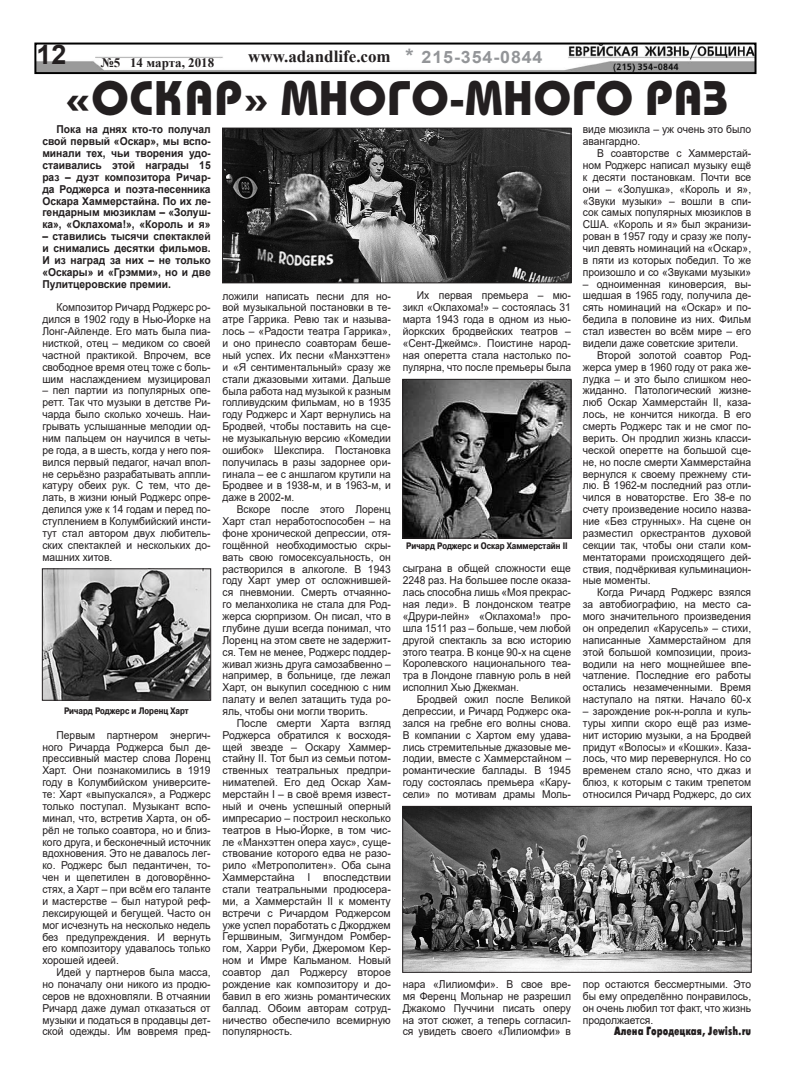
<style>
.page{position:relative;width:792px;height:1080px;background:#fff}
.page>*{position:absolute;margin:0;border:0;box-sizing:border-box;transform-origin:0 0}
.t1{font:48.5px "Bauhaus Bold C";color:#231f20}
.t2{font:700 17px "Times New Roman";color:#231f20}
.t3{font:700 17px "Arial";letter-spacing:.05em;color:#939598;scale:1.05 1}
.t4{font:700 13px "Times New Roman";color:#231f20}
.t5{font:700 11.9px "Free Set";color:#231f20}
.t6{font:700 11.9px "Futura Futuris X Cond";color:#231f20;scale:.95 1}
.t7{font:10.9px/11.9px "Arial";color:#231f20;text-align:justify;scale:.95 1}
.t8{font:10.9px/11.9px "Arial";color:#231f20;text-align:justify}
.t9{font:700 10.9px/11.9px "Arial";color:#231f20;text-align:justify;scale:.95 1}
.t10{font:700 9.4px "Pragmatica Cond C";color:#231f20}
.s1{color:#808080}
.s2{font-size:20px}
</style>
<div class="page">
<img style="left:37px;top:46px;width:717px;height:25px">
<div style="left:34px;top:43px;width:723px;height:31px;border:2px solid #000"></div>
<img style="left:224px;top:130px;width:345px;height:151px">
<div style="left:222px;top:128px;width:349px;height:155px;border:1px solid #231f20"></div>
<img style="left:44px;top:571px;width:165px;height:128px">
<div style="left:42px;top:569px;width:169px;height:132px;border:1px solid #231f20"></div>
<img style="left:404px;top:381px;width:165px;height:155px">
<div style="left:402px;top:379px;width:169px;height:159px;border:1px solid #231f20"></div>
<img style="left:404px;top:808px;width:345px;height:163px">
<div style="left:402px;top:806px;width:349px;height:167px;border:1px solid #231f20"></div>
<p class="t4" style="left:36px;top:53px;width:179px"><sup>12</sup><sup>12</sup> №5 14 марта, 2018</p>
<p class="t5" style="left:289px;top:43px;width:218px"><span class="s1">215-354-0844 *</span> www.adandlife.com</p>
<h2 class="t2" style="left:112px;top:44px;width:280px"><sub>№5</sub> <sub>/</sub> <sub>14</sub> <sub>марта,</sub> <sub>2018</sub> www.adandlife.com</h2>
<h2 class="t3" style="left:406px;top:45px;width:132px"><span class="s2">*</span> 215-354-0844</h2>
<h1 class="t1" style="left:64px;top:71px;width:666px">«ОСКАР» МНОГО-МНОГО РАЗ</h1>
<p class="t9" style="left:42px;top:124px;width:179px;text-indent:14px">Пока на днях кто-то получал свой первый «Оскар», мы вспо&shy;минали тех, чьи творения удо&shy;стаивались этой награды 15 раз – дуэт композитора Ричар&shy;да Роджерса и поэта-песенника Оскара Хаммерстайна. По их ле&shy;гендарным мюзиклам – «Золуш&shy;ка», «Оклахома!», «Король и я»</p>
<p class="t9" style="left:42px;top:230px;width:179px">– ставились тысячи спектаклей и снимались десятки фильмов.<br>И из наград за них – не только «Оскары» и «Грэмми», но и две Пулитцеровские премии.</p>
<p class="t7" style="left:42px;top:301px;width:179px;text-indent:14px">Композитор Ричард Роджерс ро&shy;дился в 1902 году в Нью-Йорке на Лонг-Айленде. Его мать была пиа&shy;нисткой, отец – медиком со своей частной практикой. Впрочем, все свободное время отец тоже с боль&shy;шим наслаждением музицировал</p>
<p class="t7" style="left:42px;top:385px;width:179px">– пел партии из популярных опе&shy;ретт. Так что музыки в детстве Ри&shy;чарда было сколько хочешь. Наи&shy;грывать услышанные мелодии од&shy;ним пальцем он научился в четы&shy;ре года, а в шесть, когда у него поя&shy;вился первый педагог, начал впол&shy;не серьёзно разрабатывать аппли&shy;катуру обеих рук. С тем, что де&shy;лать, в жизни юный Роджерс опре&shy;делился уже к 14 годам и перед по&shy;ступлением в Колумбийский инсти&shy;тут стал автором двух любитель&shy;ских спектаклей и нескольких до&shy;машних хитов.</p>
<p class="t10" style="left:64px;top:706px;width:126px">Ричард Роджерс и Лоренц Харт</p>
<p class="t7" style="left:42px;top:729px;width:179px;text-indent:14px">Первым партнером энергич&shy;ного Ричарда Роджерса был де&shy;прессивный мастер слова Лоренц Харт. Они познакомились в 1919 году в Колумбийском университе&shy;те: Харт «выпускался», а Роджерс только поступал. Музыкант вспо&shy;минал, что, встретив Харта, он об&shy;рёл не только соавтора, но и близ&shy;кого друга, и бесконечный источник вдохновения. Это не давалось лег&shy;ко. Роджерс был педантичен, то&shy;чен и щепетилен в договорённо&shy;стях, а Харт – при всём его таланте и мастерстве – был натурой реф&shy;лексирующей и бегущей. Часто он мог исчезнуть на несколько недель без предупреждения. И вернуть его композитору удавалось только хорошей идеей.</p>
<p class="t7" style="left:42px;top:966px;width:179px;text-indent:14px">Идей у партнеров была масса, но поначалу они никого из продю&shy;серов не вдохновляли. В отчаянии Ричард даже думал отказаться от музыки и податься в продавцы дет&shy;ской одежды. Им вовремя пред-</p>
<p class="t7" style="left:223px;top:290px;width:179px">ложили написать песни для но&shy;вой музыкальной постановки в те&shy;атре Гаррика. Ревю так и называ&shy;лось – «Радости театра Гаррика», и оно принесло соавторам беше&shy;ный успех. Их песни «Манхэттен» и «Я сентиментальный» сразу же стали джазовыми хитами. Дальше была работа над музыкой к разным голливудским фильмам, но в 1935 году Роджерс и Харт вернулись на Бродвей, чтобы поставить на сце&shy;не музыкальную версию «Комедии ошибок» Шекспира. Постановка получилась в разы задорнее ори&shy;гинала – ее с аншлагом крутили на Бродвее и в 1938-м, и в 1963-м, и даже в 2002-м.</p>
<p class="t7" style="left:223px;top:503px;width:179px;text-indent:14px">Вскоре после этого Лоренц Харт стал неработоспособен – на фоне хронической депрессии, отя&shy;гощённой необходимостью скры&shy;вать свою гомосексуальность, он растворился в алкоголе. В 1943 году Харт умер от осложнившей&shy;ся пневмонии. Смерть отчаянно&shy;го меланхолика не стала для Род&shy;жерса сюрпризом. Он писал, что в глубине души всегда понимал, что Лоренц на этом свете не задержит&shy;ся. Тем не менее, Роджерс поддер&shy;живал жизнь друга самозабвенно – например, в больнице, где лежал Харт, он выкупил соседнюю с ним палату и велел затащить туда ро&shy;яль, чтобы они могли творить.</p>
<p class="t8" style="left:223px;top:717px;width:170px;text-indent:14px">После смерти Харта взгляд Роджерса обратился к восходя&shy;щей звезде – Оскару Хаммер&shy;стайну II. Тот был из семьи потом&shy;ственных театральных предпри&shy;нимателей. Его дед Оскар Хам&shy;мерстайн I – в своё время извест&shy;ный и очень успешный оперный импресарио – построил несколько театров в Нью-Йорке, в том чис&shy;ле «Манхэттен опера хаус», суще&shy;ствование которого едва не разо&shy;рило «Метрополитен». Оба сына Хаммерстайна I впоследствии стали театральными продюсера&shy;ми, а Хаммерстайн II к моменту встречи с Ричардом Роджерсом уже успел поработать с Джорджем Гершвиным, Зигмундом Ромбер&shy;гом, Xарри Руби, Джеромом Кер&shy;ном и Имре Кальманом. Новый соавтор дал Роджерсу второе рождение как композитору и до&shy;бавил в его жизнь романтических баллад. Обоим авторам сотруд&shy;ничество обеспечило всемирную популярность.</p>
<p class="t7" style="left:403px;top:290px;width:179px;text-indent:14px">Их первая премьера – мю&shy;зикл «Оклахома!» – состоялась 31 марта 1943 года в одном из нью&shy;йоркских бродвейских театров – «Сент-Джеймс». Поистине народ&shy;ная оперетта стала настолько по&shy;пулярна, что после премьеры была</p>
<p class="t10" style="left:406px;top:541px;width:163px">Ричард Роджерс и Оскар Хаммерстайн II</p>
<p class="t7" style="left:403px;top:563px;width:179px">сыграна в общей сложности еще 2248 раз. На большее после оказа&shy;лась способна лишь «Моя прекрас&shy;ная леди». В лондонском театре «Друри-лейн» «Оклахома!» про&shy;шла 1511 раз – больше, чем любой другой спектакль за всю историю этого театра. В конце 90-х на сцене Королевского национального теа&shy;тра в Лондоне главную роль в ней исполнил Хью Джекман.</p>
<p class="t7" style="left:403px;top:693px;width:179px;text-indent:14px">Бродвей ожил после Великой депрессии, и Ричард Роджерс ока&shy;зался на гребне его волны снова.<br>В компании с Хартом ему удава&shy;лись стремительные джазовые ме&shy;лодии, вместе с Хаммерстайном – романтические баллады. В 1945 году состоялась премьера «Кару&shy;сели» по мотивам драмы Моль-</p>
<p class="t7" style="left:583px;top:123px;width:179px">виде мюзикла – уж очень это было авангардно.</p>
<p class="t7" style="left:583px;top:147px;width:179px;text-indent:14px">В соавторстве с Хаммерстай&shy;ном Роджерс написал музыку ещё к десяти постановкам. Почти все они – «Золушка», «Король и я», «Звуки музыки» – вошли в спи&shy;сок самых популярных мюзиклов в США. «Король и я» был экранизи&shy;рован в 1957 году и сразу же полу&shy;чил девять номинаций на «Оскар», в пяти из которых победил. То же произошло и со «Звуками музыки»</p>
<p class="t7" style="left:583px;top:278px;width:179px">– одноименная киноверсия, вы&shy;шедшая в 1965 году, получила де&shy;сять номинаций на «Оскар» и по&shy;бедила в половине из них. Фильм стал известен во всём мире – его видели даже советские зрители.</p>
<p class="t7" style="left:583px;top:349px;width:179px;text-indent:14px">Второй золотой соавтор Род&shy;жерса умер в 1960 году от рака же&shy;лудка – и это было слишком нео&shy;жиданно. Патологический жизне&shy;люб Оскар Хаммерстайн II, каза&shy;лось, не кончится никогда. В его смерть Роджерс так и не смог по&shy;верить. Он продлил жизнь класси&shy;ческой оперетте на большой сце&shy;не, но после смерти Хаммерстайна вернулся к своему прежнему сти&shy;лю. В 1962-м последний раз отли&shy;чился в новаторстве. Его 38-е по счету произведение носило назва&shy;ние «Без струнных». На сцене он разместил оркестрантов духовой секции так, чтобы они стали ком&shy;ментаторами происходящего дей&shy;ствия, подчёркивая кульминацион&shy;ные моменты.</p>
<p class="t7" style="left:583px;top:586px;width:179px;text-indent:14px">Когда Ричард Роджерс взялся за автобиографию, на место са&shy;мого значительного произведения он определил «Карусель» – стихи, написанные Хаммерстайном для этой большой композиции, произ&shy;водили на него мощнейшее впе&shy;чатление. Последние его работы остались незамеченными. Время наступало на пятки. Начало 60-х</p>
<p class="t7" style="left:583px;top:705px;width:179px">– зарождение рок-н-ролла и куль&shy;туры хиппи скоро ещё раз изме&shy;нит историю музыки, а на Бродвей придут «Волосы» и «Кошки». Каза&shy;лось, что мир перевернулся. Но со временем стало ясно, что джаз и блюз, к которым с таким трепетом относился Ричард Роджерс, до сих</p>
<p class="t7" style="left:403px;top:978px;width:179px">нара «Лилиомфи». В свое вре&shy;мя Ференц Мольнар не разрешил Джакомо Пуччини писать оперу на этот сюжет, а теперь согласил&shy;ся увидеть своего «Лилиомфи» в</p>
<p class="t7" style="left:583px;top:978px;width:179px">пор остаются бессмертными. Это бы ему определённо понравилось, он очень любил тот факт, что жизнь продолжается.</p>
<p class="t6" style="left:614px;top:1025px;width:146px">Алена Городецкая, Jewish.ru</p>
</div>
